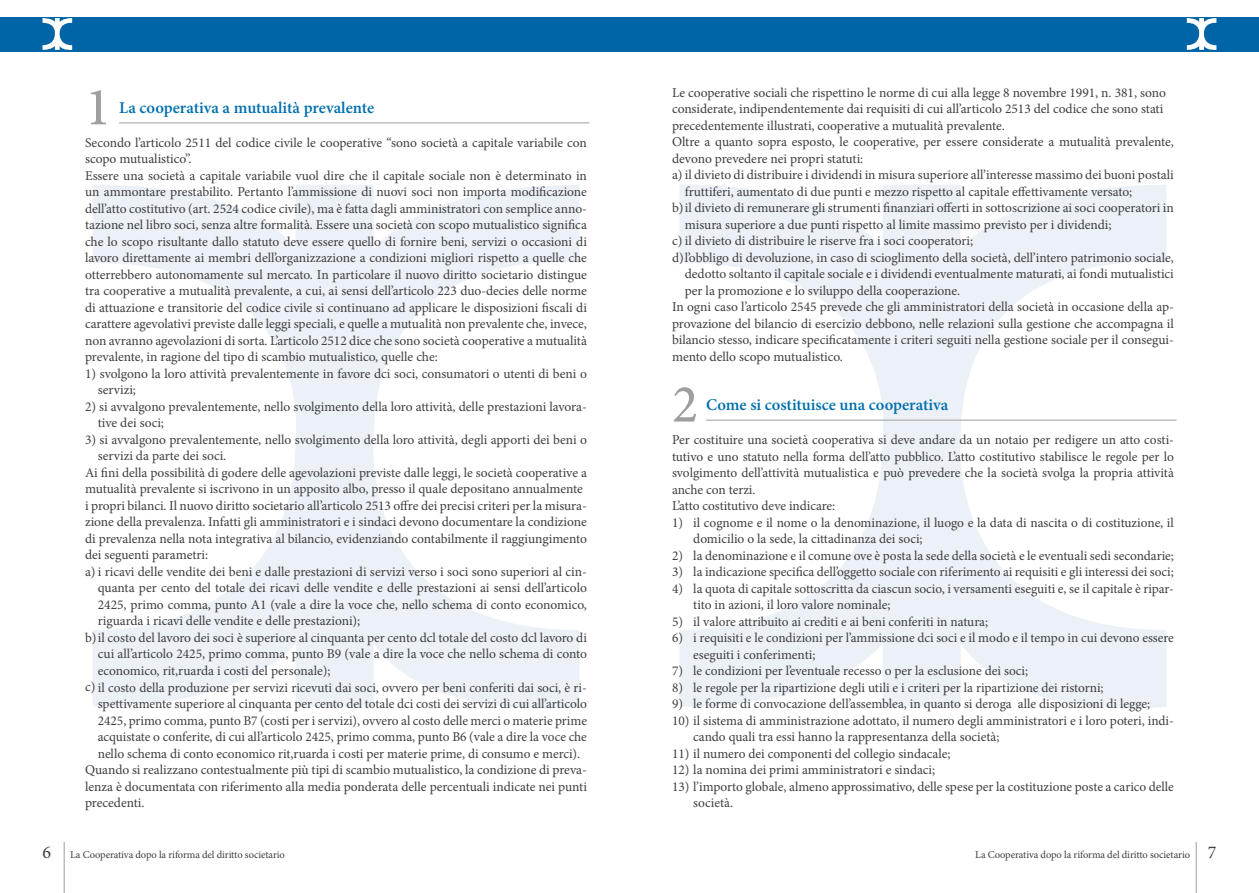
<style>
.page{position:relative;width:1259px;height:893px;background:#fff}
.page>*{position:absolute;margin:0;border:0;box-sizing:border-box;transform-origin:0 0}
.t1{font:500 54px "Minion Pro";color:#9c9e9f}
.t2{font:600 16.5px "Minion Pro";color:#0070ae}
.t3{font:13.5px/16.5px "Minion Pro";letter-spacing:-.005em;color:#3e3d40}
.t4{font:10.5px "Minion Pro";letter-spacing:-.01em;color:#3e3d40}
.s1{font-size:18px}
</style>
<div class="page">
<div style="left:0;top:17px;width:1259px;height:34px;background:#0065a6"></div>
<svg style="left:43px;top:18px;width:29px;height:32px"></svg>
<svg style="left:93px;top:185px;width:486px;height:523px"></svg>
<svg style="left:680px;top:185px;width:486px;height:523px"></svg>
<svg style="left:1186px;top:18px;width:30px;height:32px"></svg>
<hr style="left:64px;top:842px;width:1px;height:51px;background:#9c9e9f">
<hr style="left:1195px;top:842px;width:1px;height:51px;background:#9c9e9f">
<hr style="left:119px;top:123px;width:470px;height:1px;background:#9c9e9f">
<hr style="left:706px;top:420px;width:470px;height:1px;background:#9c9e9f">
<h1 class="t1" style="left:85px;top:71px;width:28px">1</h1>
<p class="t2" style="left:119px;top:96px;width:257px">La cooperativa a mutualità prevalente</p>
<p class="t3" style="left:85px;top:134px;width:503px">Secondo l’articolo 2511 del codice civile le cooperative “sono società a capitale variabile con scopo mutualistico”.<br>Essere una società a capitale variabile vuol dire che il capitale sociale non è determinato in un ammontare prestabilito. Pertanto l’ammissione di nuovi soci non importa modificazione dell’atto costitutivo (art. 2524 codice civile), ma è fatta dagli amministratori con semplice anno&shy;tazione nel libro soci, senza altre formalità. Essere una società con scopo mutualistico significa che lo scopo risultante dallo statuto deve essere quello di fornire beni, servizi o occasioni di lavoro direttamente ai membri dell’organizzazione a condizioni migliori rispetto a quelle che otterrebbero autonomamente sul mercato. In particolare il nuovo diritto societario distingue tra cooperative a mutualità prevalente, a cui, ai sensi dell’articolo 223 duo-decies delle norme di attuazione e transitorie del codice civile si continuano ad applicare le disposizioni fiscali di carattere agevolativi previste dalle leggi speciali, e quelle a mutualità non prevalente che, invece, non avranno agevolazioni di sorta. L’articolo 2512 dice che sono società cooperative a mutualità prevalente, in ragione del tipo di scambio mutualistico, quelle che:</p>
<p class="t3" style="left:98px;top:365px;width:490px;text-indent:-13px">1) svolgono la loro attività prevalentemente in favore dci soci, consumatori o utenti di beni o servizi;</p>
<p class="t3" style="left:98px;top:398px;width:490px;text-indent:-13px">2) si avvalgono prevalentemente, nello svolgimento della loro attività, delle prestazioni lavora&shy;tive dei soci;</p>
<p class="t3" style="left:85px;top:431px;width:503px">3) si avvalgono prevalentemente, nello svolgimento della loro attività, degli apporti dei beni o</p>
<p class="t3" style="left:98px;top:448px;width:130px">servizi da parte dei soci.</p>
<p class="t3" style="left:85px;top:464px;width:503px">Ai fini della possibilità di godere delle agevolazioni previste dalle leggi, le società cooperative a</p>
<p class="t3" style="left:85px;top:481px;width:499px">mutualità prevalente si iscrivono in un apposito albo, presso il quale depositano annualmente</p>
<p class="t3" style="left:85px;top:497px;width:503px">i propri bilanci. Il nuovo diritto societario all’articolo 2513 offre dei precisi criteri per la misura-</p>
<p class="t3" style="left:85px;top:514px;width:503px">zione della prevalenza. Infatti gli amministratori e i sindaci devono documentare la condizione</p>
<p class="t3" style="left:85px;top:530px;width:503px">di prevalenza nella nota integrativa al bilancio, evidenziando contabilmente il raggiungimento</p>
<p class="t3" style="left:85px;top:547px;width:125px">dei seguenti parametri:</p>
<p class="t3" style="left:85px;top:563px;width:503px">a) i ricavi delle vendite dei beni e dalle prestazioni di servizi verso i soci sono superiori al cin-</p>
<p class="t3" style="left:98px;top:580px;width:491px">quanta per cento del totale dei ricavi delle vendite e delle prestazioni ai sensi dell’articolo</p>
<p class="t3" style="left:98px;top:596px;width:491px">2425, primo comma, punto A1 (vale a dire la voce che, nello schema di conto economico,</p>
<p class="t3" style="left:98px;top:613px;width:264px">riguarda i ricavi delle vendite e delle prestazioni);</p>
<p class="t3" style="left:85px;top:629px;width:503px">b)il costo del lavoro dei soci è superiore al cinquanta per cento dcl totale del costo dcl lavoro di</p>
<p class="t3" style="left:98px;top:646px;width:491px">cui all’articolo 2425, primo comma, punto B9 (vale a dire la voce che nello schema di conto</p>
<p class="t3" style="left:98px;top:662px;width:234px">economico, rit,ruarda i costi del personale);</p>
<p class="t3" style="left:85px;top:679px;width:503px">c) il costo della produzione per servizi ricevuti dai soci, ovvero per beni conferiti dai soci, è ri-</p>
<p class="t3" style="left:98px;top:695px;width:490px">spettivamente superiore al cinquanta per cento del totale dci costi dei servizi di cui all’articolo</p>
<p class="t3" style="left:98px;top:712px;width:491px">2425, primo comma, punto B7 (costi per i servizi), ovvero al costo delle merci o materie prime</p>
<p class="t3" style="left:98px;top:728px;width:490px">acquistate o conferite, di cui all’articolo 2425, primo comma, punto B6 (vale a dire la voce che</p>
<p class="t3" style="left:98px;top:745px;width:484px">nello schema di conto economico rit,ruarda i costi per materie prime, di consumo e merci).</p>
<p class="t3" style="left:85px;top:761px;width:503px">Quando si realizzano contestualmente più tipi di scambio mutualistico, la condizione di preva-</p>
<p class="t3" style="left:85px;top:778px;width:503px">lenza è documentata con riferimento alla media ponderata delle percentuali indicate nei punti</p>
<p class="t3" style="left:85px;top:794px;width:61px">precedenti.</p>
<p class="t3" style="left:672px;top:84px;width:495px">Le cooperative sociali che rispettino le norme di cui alla legge 8 novembre 1991, n. 381, sono</p>
<p class="t3" style="left:672px;top:101px;width:493px">considerate, indipendentemente dai requisiti di cui all’articolo 2513 del codice che sono stati</p>
<p class="t3" style="left:672px;top:117px;width:334px">precedentemente illustrati, cooperative a mutualità prevalente.</p>
<p class="t3" style="left:672px;top:134px;width:503px">Oltre a quanto sopra esposto, le cooperative, per essere considerate a mutualità prevalente,</p>
<p class="t3" style="left:672px;top:150px;width:193px">devono prevedere nei propri statuti:</p>
<p class="t3" style="left:672px;top:167px;width:503px">a) il divieto di distribuire i dividendi in misura superiore all’interesse massimo dei buoni postali</p>
<p class="t3" style="left:685px;top:183px;width:449px">fruttiferi, aumentato di due punti e mezzo rispetto al capitale effettivamente versato;</p>
<p class="t3" style="left:672px;top:200px;width:503px">b)il divieto di remunerare gli strumenti finanziari offerti in sottoscrizione ai soci cooperatori in</p>
<p class="t3" style="left:685px;top:216px;width:428px">misura superiore a due punti rispetto al limite massimo previsto per i dividendi;</p>
<p class="t3" style="left:672px;top:233px;width:303px">c) il divieto di distribuire le riserve fra i soci cooperatori;</p>
<p class="t3" style="left:672px;top:249px;width:503px">d)l’obbligo di devoluzione, in caso di scioglimento della società, dell’intero patrimonio sociale,</p>
<p class="t3" style="left:685px;top:266px;width:490px">dedotto soltanto il capitale sociale e i dividendi eventualmente maturati, ai fondi mutualistici</p>
<p class="t3" style="left:685px;top:282px;width:277px">per la promozione e lo sviluppo della cooperazione.</p>
<p class="t3" style="left:672px;top:299px;width:503px">In ogni caso l’articolo 2545 prevede che gli amministratori della società in occasione della ap-</p>
<p class="t3" style="left:672px;top:315px;width:503px">provazione del bilancio di esercizio debbono, nelle relazioni sulla gestione che accompagna il</p>
<p class="t3" style="left:672px;top:332px;width:503px">bilancio stesso, indicare specificatamente i criteri seguiti nella gestione sociale per il consegui-</p>
<p class="t3" style="left:672px;top:348px;width:172px">mento dello scopo mutualistico.</p>
<h1 class="t1" style="left:672px;top:368px;width:28px">2</h1>
<p class="t2" style="left:706px;top:393px;width:244px">Come si costituisce una cooperativa</p>
<p class="t3" style="left:672px;top:432px;width:503px">Per costituire una società cooperativa si deve andare da un notaio per redigere un atto costi&shy;tutivo e uno statuto nella forma dell’atto pubblico. L’atto costitutivo stabilisce le regole per lo svolgimento dell’attività mutualistica e può prevedere che la società svolga la propria attività anche con terzi.<br>L’atto costitutivo deve indicare:</p>
<p class="t3" style="left:693px;top:514px;width:482px;text-indent:-21px">1) il cognome e il nome o la denominazione, il luogo e la data di nascita o di costituzione, il domicilio o la sede, la cittadinanza dei soci;</p>
<p class="t3" style="left:672px;top:547px;width:503px">2) la denominazione e il comune ove è posta la sede della società e le eventuali sedi secondarie;</p>
<p class="t3" style="left:672px;top:564px;width:503px">3) la indicazione specifica dell’oggetto sociale con riferimento ai requisiti e gli interessi dei soci;</p>
<p class="t3" style="left:693px;top:580px;width:482px;text-indent:-21px">4) la quota di capitale sottoscritta da ciascun socio, i versamenti eseguiti e, se il capitale è ripar&shy;tito in azioni, il loro valore nominale;</p>
<p class="t3" style="left:672px;top:613px;width:318px">5) il valore attribuito ai crediti e ai beni conferiti in natura;</p>
<p class="t3" style="left:693px;top:630px;width:482px;text-indent:-21px">6) i requisiti e le condizioni per l’ammissione dci soci e il modo e il tempo in cui devono essere eseguiti i conferimenti;</p>
<p class="t3" style="left:672px;top:663px;width:358px">7) le condizioni per l’eventuale recesso o per la esclusione dei soci;</p>
<p class="t3" style="left:672px;top:679px;width:433px">8) le regole per la ripartizione degli utili e i criteri per la ripartizione dei ristorni;</p>
<p class="t3" style="left:672px;top:696px;width:480px">9) le forme di convocazione dell’assemblea, in quanto si deroga alle disposizioni di legge;</p>
<p class="t3" style="left:693px;top:712px;width:482px;text-indent:-21px">10) il sistema di amministrazione adottato, il numero degli amministratori e i loro poteri, indi&shy;cando quali tra essi hanno la rappresentanza della società;</p>
<p class="t3" style="left:672px;top:745px;width:280px">11) il numero dei componenti del collegio sindacale;</p>
<p class="t3" style="left:672px;top:762px;width:265px">12) la nomina dei primi amministratori e sindaci;</p>
<p class="t3" style="left:693px;top:778px;width:482px;text-indent:-21px">13) l’importo globale, almeno approssimativo, delle spese per la costituzione poste a carico delle società.</p>
<p class="t4" style="left:43px;top:848px;width:244px"><span class="s1">6</span> La Cooperativa dopo la riforma del diritto societario</p>
<p class="t4" style="left:975px;top:848px;width:243px">La Cooperativa dopo la riforma del diritto societario <span class="s1">7</span></p>
</div>
